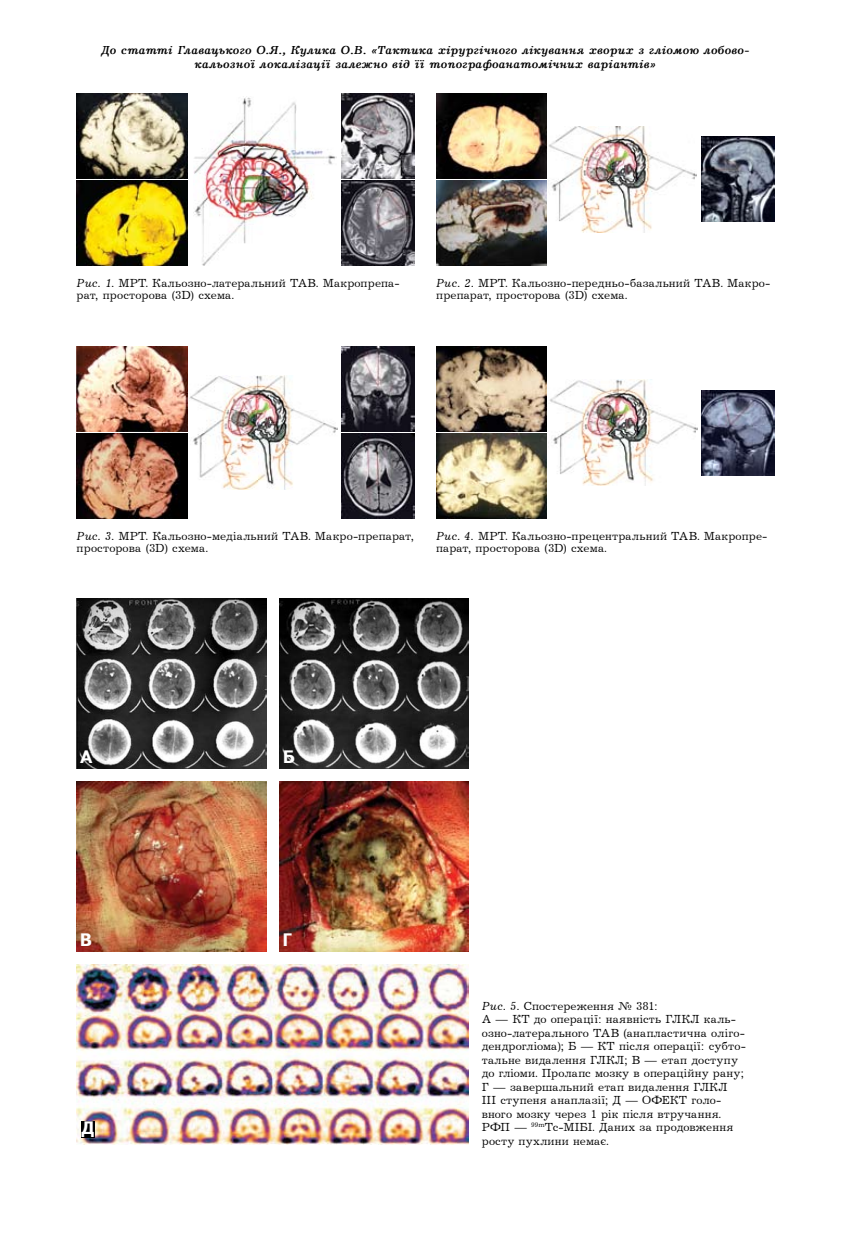
<style>
.page{position:relative;width:851px;height:1234px;background:#fff}
.page>*{position:absolute;margin:0;border:0;box-sizing:border-box;transform-origin:0 0}
.t1{font:700 18px "Text";color:#fff}
.t2{font:12px/13.5px "Journal";letter-spacing:.015em;color:#000}
.t3{font:italic 700 12px/14.4px "Journal";letter-spacing:.01em;color:#000;text-align:center}
.s1{font-style:italic}
</style>
<div class="page">
<img style="left:77px;top:93px;width:110px;height:85px">
<img style="left:77px;top:180px;width:110px;height:85px">
<img style="left:341px;top:93px;width:74px;height:85px">
<img style="left:341px;top:180px;width:74px;height:85px">
<img style="left:194px;top:96px;width:142px;height:169px">
<img style="left:436px;top:93px;width:110px;height:85px">
<img style="left:436px;top:180px;width:110px;height:85px">
<img style="left:701px;top:137px;width:73px;height:85px">
<img style="left:548px;top:126px;width:148px;height:107px">
<img style="left:77px;top:433px;width:110px;height:85px">
<img style="left:77px;top:346px;width:110px;height:85px">
<img style="left:341px;top:346px;width:74px;height:85px">
<img style="left:341px;top:433px;width:74px;height:85px">
<img style="left:189px;top:376px;width:148px;height:113px">
<img style="left:436px;top:346px;width:110px;height:85px">
<img style="left:436px;top:433px;width:110px;height:85px">
<img style="left:701px;top:390px;width:73px;height:85px">
<img style="left:550px;top:379px;width:147px;height:106px">
<img style="left:77px;top:598px;width:189px;height:170px">
<img style="left:279px;top:598px;width:189px;height:170px">
<img style="left:77px;top:781px;width:189px;height:170px">
<img style="left:279px;top:781px;width:189px;height:170px">
<img style="left:77px;top:964px;width:392px;height:180px">
<div style="left:81px;top:1120px;width:13px;height:17px;background:#000"></div>
<p class="t3" style="left:101px;top:43px;width:650px">До статті Главацького О.Я., Кулика О.В. «Тактика хірургічного лікування хворих з гліомою лобово&shy;кальозної локалізації залежно від її топографоанатомічних варіантів»</p>
<p class="t2" style="left:77px;top:277px;width:324px;line-height:12px"><span class="s1">Рис. 1.</span> МРТ. Кальозно-латеральний ТАВ. Макропрепа&shy;рат, просторова (3D) схема.</p>
<p class="t2" style="left:436px;top:277px;width:336px;line-height:12px"><span class="s1">Рис. 2.</span> МРТ. Кальозно-передньо-базальний ТАВ. Макро&shy;препарат, просторова (3D) схема.</p>
<p class="t2" style="left:77px;top:530px;width:339px;line-height:12px"><span class="s1">Рис. 3.</span> МРТ. Кальозно-медіальний ТАВ. Макро-препарат, просторова (3D) схема.</p>
<p class="t2" style="left:436px;top:530px;width:333px;line-height:12px"><span class="s1">Рис. 4.</span> МРТ. Кальозно-прецентральний ТАВ. Макропре&shy;парат, просторова (3D) схема.</p>
<h1 class="t1" style="left:80px;top:746px;width:15px">А</h1>
<h1 class="t1" style="left:283px;top:746px;width:14px">Б</h1>
<h1 class="t1" style="left:80px;top:929px;width:14px">В</h1>
<h1 class="t1" style="left:282px;top:929px;width:11px">Г</h1>
<h1 class="t1" style="left:81px;top:1117px;width:15px">Д</h1>
<p class="t2" style="left:481px;top:998px;width:266px"><span class="s1">Рис. 5.</span> Спостереження № 381:<br>А — КТ до операції: наявність ГЛКЛ каль&shy;озно-латерального ТАВ (анапластична оліго&shy;дендрогліома); Б — КТ після операції: субто&shy;тальне видалення ГЛКЛ; В — етап доступу до гліоми. Пролапс мозку в операційну рану; Г — завершальний етап видалення ГЛКЛ<br>ІІІ ступеня анаплазії; Д — ОФЕКТ голо&shy;вного мозку через 1 рік після втручання.<br>РФП — <sup>99m</sup>Тс-МІБІ. Даних за продовження росту пухлини немає.</p>
</div>
